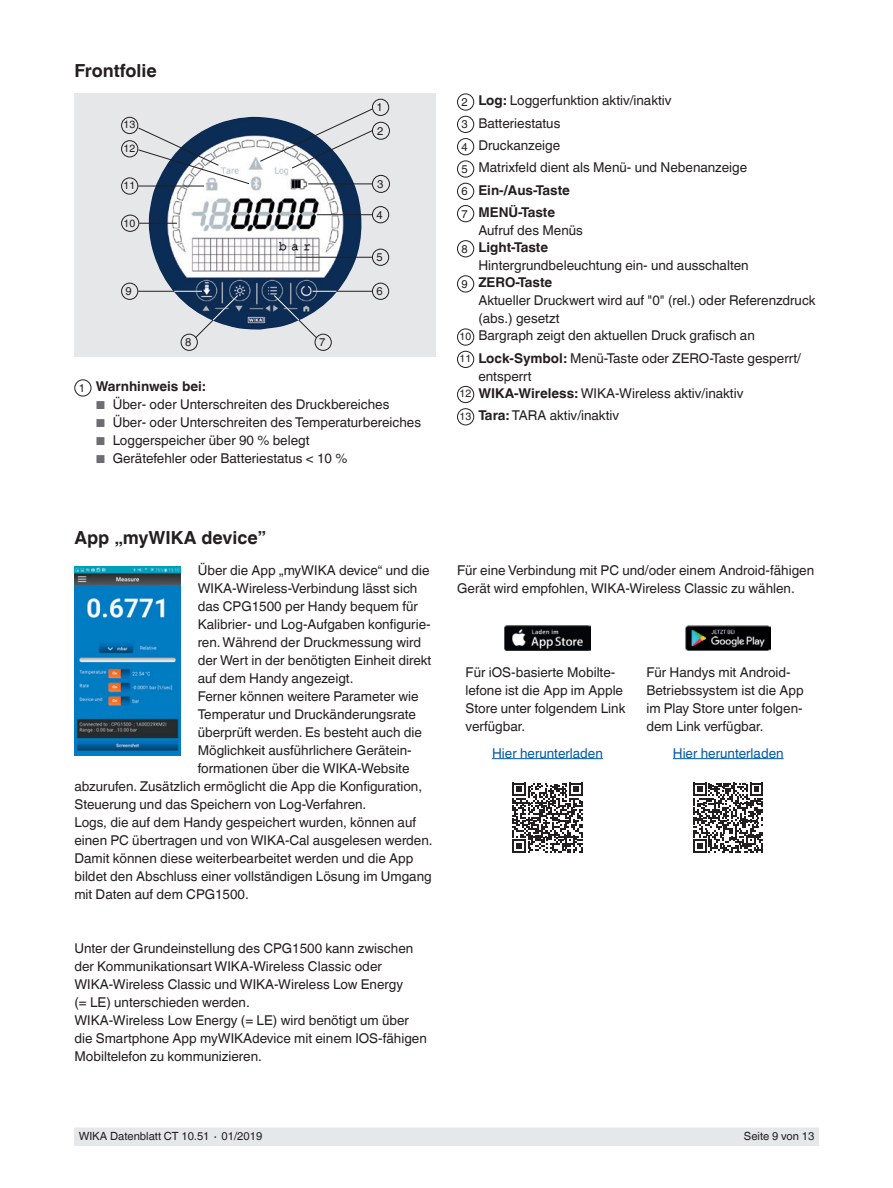
<style>
.page{position:relative;width:893px;height:1188px;background:#fff}
.page>*{position:absolute;margin:0;border:0;box-sizing:border-box;transform-origin:0 0}
.t1{font:700 18px "Helvetica World";color:#231f20}
.t2{font:13.5px/18px "Helvetica World";color:#231f20}
.t3{font:13.5px "Helvetica World";color:#015aaa}
.t4{font:700 13.5px "Helvetica World";color:#231f20}
.t5{font:11.25px "Helvetica World";color:#231f20}
.t6{font:10.5px "Helvetica World";color:#231f20}
.s1{font-weight:400;font-size:11.25px}
.s2{font-size:11.55px;color:#6c6d70}
.s3{font-size:11.25px}
.s4{font-weight:700}
.s5{font-size:10.5px}
</style>
<div class="page">
<div style="left:74px;top:1128px;width:745px;height:17px;background:#e6e7e9"></div>
<div style="left:74px;top:94px;width:362px;height:263px;background:#e6e7e9"></div>
<img style="left:149px;top:117px;width:213px;height:213px">
<hr style="left:296px;top:257px;width:76px;height:1px;background:#231f20">
<hr style="left:313px;top:291px;width:59px;height:1px;background:#231f20">
<svg style="left:273px;top:291px;width:63px;height:48px"></svg>
<hr style="left:138px;top:291px;width:60px;height:1px;background:#231f20">
<svg style="left:174px;top:291px;width:65px;height:48px"></svg>
<hr style="left:317px;top:214px;width:55px;height:1px;background:#231f20">
<hr style="left:308px;top:184px;width:64px;height:1px;background:#231f20">
<hr style="left:139px;top:223px;width:38px;height:1px;background:#231f20">
<svg style="left:259px;top:108px;width:114px;height:61px"></svg>
<hr style="left:138px;top:186px;width:66px;height:1px;background:#231f20">
<svg style="left:138px;top:127px;width:112px;height:58px"></svg>
<div style="left:372px;top:249px;width:17px;height:17px;border:1px solid #231f20;border-radius:50%"></div>
<div style="left:121px;top:283px;width:17px;height:17px;border:1px solid #231f20;border-radius:50%"></div>
<div style="left:315px;top:334px;width:17px;height:17px;border:1px solid #231f20;border-radius:50%"></div>
<div style="left:181px;top:334px;width:17px;height:17px;border:1px solid #231f20;border-radius:50%"></div>
<div style="left:372px;top:283px;width:17px;height:17px;border:1px solid #231f20;border-radius:50%"></div>
<div style="left:372px;top:206px;width:17px;height:17px;border:1px solid #231f20;border-radius:50%"></div>
<div style="left:121px;top:215px;width:18px;height:17px;border:1px solid #231f20;border-radius:50%"></div>
<div style="left:372px;top:175px;width:18px;height:18px;border:1px solid #231f20;border-radius:50%"></div>
<div style="left:372px;top:122px;width:18px;height:18px;border:1px solid #231f20;border-radius:50%"></div>
<div style="left:121px;top:178px;width:17px;height:17px;border:1px solid #231f20;border-radius:50%"></div>
<div style="left:121px;top:140px;width:17px;height:17px;border:1px solid #231f20;border-radius:50%"></div>
<div style="left:121px;top:117px;width:17px;height:17px;border:1px solid #231f20;border-radius:50%"></div>
<div style="left:372px;top:99px;width:17px;height:17px;border:1px solid #231f20;border-radius:50%"></div>
<div style="left:457px;top:94px;width:17px;height:17px;border:1px solid #231f20;border-radius:50%"></div>
<div style="left:457px;top:116px;width:17px;height:17px;border:1px solid #231f20;border-radius:50%"></div>
<div style="left:457px;top:138px;width:17px;height:17px;border:1px solid #231f20;border-radius:50%"></div>
<div style="left:457px;top:161px;width:17px;height:17px;border:1px solid #231f20;border-radius:50%"></div>
<div style="left:457px;top:183px;width:17px;height:17px;border:1px solid #231f20;border-radius:50%"></div>
<div style="left:457px;top:205px;width:17px;height:17px;border:1px solid #231f20;border-radius:50%"></div>
<div style="left:457px;top:240px;width:17px;height:17px;border:1px solid #231f20;border-radius:50%"></div>
<div style="left:457px;top:275px;width:17px;height:17px;border:1px solid #231f20;border-radius:50%"></div>
<div style="left:457px;top:329px;width:17px;height:17px;border:1px solid #231f20;border-radius:50%"></div>
<div style="left:457px;top:351px;width:17px;height:17px;border:1px solid #231f20;border-radius:50%"></div>
<div style="left:457px;top:386px;width:17px;height:17px;border:1px solid #231f20;border-radius:50%"></div>
<div style="left:457px;top:408px;width:17px;height:17px;border:1px solid #231f20;border-radius:50%"></div>
<div style="left:74px;top:379px;width:17px;height:17px;border:1px solid #231f20;border-radius:50%"></div>
<img style="left:505px;top:626px;width:85px;height:25px">
<img style="left:686px;top:626px;width:85px;height:25px">
<hr style="left:492px;top:758px;width:111px;height:1px;background:#015aaa">
<hr style="left:673px;top:758px;width:111px;height:1px;background:#015aaa">
<svg style="left:512px;top:783px;width:70px;height:70px"></svg>
<svg style="left:693px;top:783px;width:70px;height:70px"></svg>
<img style="left:74px;top:567px;width:107px;height:189px">
<h1 class="t1" style="left:74px;top:60px;width:84px">Frontfolie</h1>
<p class="t6" style="left:124px;top:118px;width:13px">13</p>
<p class="t6" style="left:124px;top:142px;width:13px">12</p>
<p class="t6" style="left:124px;top:179px;width:13px">11</p>
<p class="t6" style="left:124px;top:217px;width:13px">10</p>
<p class="t5" style="left:126px;top:285px;width:8px">9</p>
<p class="t5" style="left:185px;top:336px;width:8px">8</p>
<p class="t5" style="left:319px;top:336px;width:8px">7</p>
<p class="t5" style="left:376px;top:101px;width:8px">1</p>
<p class="t5" style="left:377px;top:124px;width:8px">2</p>
<p class="t5" style="left:377px;top:177px;width:8px">3</p>
<p class="t5" style="left:376px;top:208px;width:8px">4</p>
<p class="t5" style="left:376px;top:251px;width:8px">5</p>
<p class="t5" style="left:376px;top:285px;width:8px">6</p>
<p class="t4" style="left:79px;top:379px;width:128px"><span class="s1">1</span> Warnhinweis bei:</p>
<p class="t2" style="left:96px;top:396px;width:295px"><span class="s2">■</span> Über- oder Unterschreiten des Druckbereiches</p>
<p class="t2" style="left:96px;top:414px;width:327px"><span class="s2">■</span> Über- oder Unterschreiten des Temperaturbereiches</p>
<p class="t2" style="left:96px;top:432px;width:215px"><span class="s2">■</span> Loggerspeicher über 90 % belegt</p>
<p class="t2" style="left:96px;top:450px;width:253px"><span class="s2">■</span> Gerätefehler oder Batteriestatus &lt; 10 %</p>
<p class="t2" style="left:461px;top:90px;width:287px;line-height:22.4px"><span class="s3">2</span> <span class="s4">Log:</span> Loggerfunktion aktiv/inaktiv<br><span class="s3">3</span> Batteriestatus<br><span class="s3">4</span> Druckanzeige<br><span class="s3">5</span> Matrixfeld dient als Menü- und Nebenanzeige<br><span class="s3">6</span> <span class="s4">Ein-/Aus-Taste<br></span><span class="s3">7</span> <span class="s4">MENÜ-Taste</span></p>
<p class="t2" style="left:461px;top:222px;width:123px;line-height:17.1px;text-indent:17px">Aufruf des Menüs<br><span class="s3">8</span> <span class="s4">Light-Taste</span></p>
<p class="t2" style="left:461px;top:257px;width:289px;line-height:17.1px;text-indent:17px">Hintergrundbeleuchtung ein- und ausschalten<br><span class="s3">9</span> <span class="s4">ZERO-Taste</span></p>
<p class="t2" style="left:478px;top:292px;width:339px">Aktueller Druckwert wird auf "0" (rel.) oder Referenzdruck</p>
<p class="t2" style="left:478px;top:310px;width:83px">(abs.) gesetzt</p>
<p class="t2" style="left:459px;top:327px;width:297px"><span class="s5">10</span> Bargraph zeigt den aktuellen Druck grafisch an</p>
<p class="t2" style="left:459px;top:349px;width:343px"><span class="s5">11</span> <span class="s4">Lock-Symbol:</span> Menü-Taste oder ZERO-Taste gesperrt/</p>
<p class="t2" style="left:478px;top:367px;width:55px">entsperrt</p>
<p class="t2" style="left:459px;top:384px;width:285px"><span class="s5">12</span> <span class="s4">WIKA-Wireless:</span> WIKA-Wireless aktiv/inaktiv</p>
<p class="t2" style="left:459px;top:406px;width:161px"><span class="s5">13</span> <span class="s4">Tara:</span> TARA aktiv/inaktiv</p>
<h1 class="t1" style="left:74px;top:528px;width:193px">App „myWIKA device”</h1>
<p class="t2" style="left:198px;top:562px;width:234px">Über die App „myWIKA device“ und die</p>
<p class="t2" style="left:198px;top:580px;width:221px">WIKA-Wireless-Verbindung lässt sich</p>
<p class="t2" style="left:198px;top:598px;width:222px">das CPG1500 per Handy bequem für</p>
<p class="t2" style="left:198px;top:616px;width:234px">Kalibrier- und Log-Aufgaben konfigurie-</p>
<p class="t2" style="left:198px;top:634px;width:225px">ren. Während der Druckmessung wird</p>
<p class="t2" style="left:198px;top:652px;width:235px">der Wert in der benötigten Einheit direkt</p>
<p class="t2" style="left:198px;top:670px;width:157px">auf dem Handy angezeigt.</p>
<p class="t2" style="left:198px;top:688px;width:223px">Ferner können weitere Parameter wie</p>
<p class="t2" style="left:198px;top:706px;width:220px">Temperatur und Druckänderungsrate</p>
<p class="t2" style="left:198px;top:723px;width:226px">überprüft werden. Es besteht auch die</p>
<p class="t2" style="left:198px;top:741px;width:216px">Möglichkeit ausführlichere Gerätein-</p>
<p class="t2" style="left:198px;top:759px;width:213px">formationen über die WIKA-Website</p>
<p class="t2" style="left:74px;top:777px;width:349px">abzurufen. Zusätzlich ermöglicht die App die Konfiguration,</p>
<p class="t2" style="left:74px;top:795px;width:293px">Steuerung und das Speichern von Log-Verfahren.</p>
<p class="t2" style="left:74px;top:813px;width:343px">Logs, die auf dem Handy gespeichert wurden, können auf</p>
<p class="t2" style="left:74px;top:831px;width:360px">einen PC übertragen und von WIKA-Cal ausgelesen werden.</p>
<p class="t2" style="left:74px;top:849px;width:341px">Damit können diese weiterbearbeitet werden und die App</p>
<p class="t2" style="left:74px;top:867px;width:359px">bildet den Abschluss einer vollständigen Lösung im Umgang</p>
<p class="t2" style="left:74px;top:885px;width:176px">mit Daten auf dem CPG1500.</p>
<p class="t2" style="left:74px;top:939px;width:354px">Unter der Grundeinstellung des CPG1500 kann zwischen der Kommunikationsart WIKA-Wireless Classic oder WIKA-Wireless Classic und WIKA-Wireless Low Energy<br>(= LE) unterschieden werden.<br>WIKA-Wireless Low Energy (= LE) wird benötigt um über die Smartphone App myWIKAdevice mit einem IOS-fähigen Mobiltelefon zu kommunizieren.</p>
<p class="t2" style="left:457px;top:561px;width:359px">Für eine Verbindung mit PC und/oder einem Android-fähigen<br>Gerät wird empfohlen, WIKA-Wireless Classic zu wählen.</p>
<p class="t2" style="left:466px;top:664px;width:161px">Für iOS-basierte Mobilte&shy;lefone ist die App im Apple<br>Store unter folgendem Link verfügbar.</p>
<p class="t2" style="left:646px;top:664px;width:159px">Für Handys mit Android-<br>Betriebssystem ist die App im Play Store unter folgen&shy;dem Link verfügbar.</p>
<p class="t3" style="left:492px;top:746px;width:112px">Hier herunterladen</p>
<p class="t3" style="left:673px;top:746px;width:112px">Hier herunterladen</p>
<p class="t5" style="left:79px;top:1130px;width:185px">WIKA Datenblatt CT 10.51 ∙ 01/2019</p>
<p class="t5" style="left:744px;top:1130px;width:72px">Seite 9 von 13</p>
</div>
